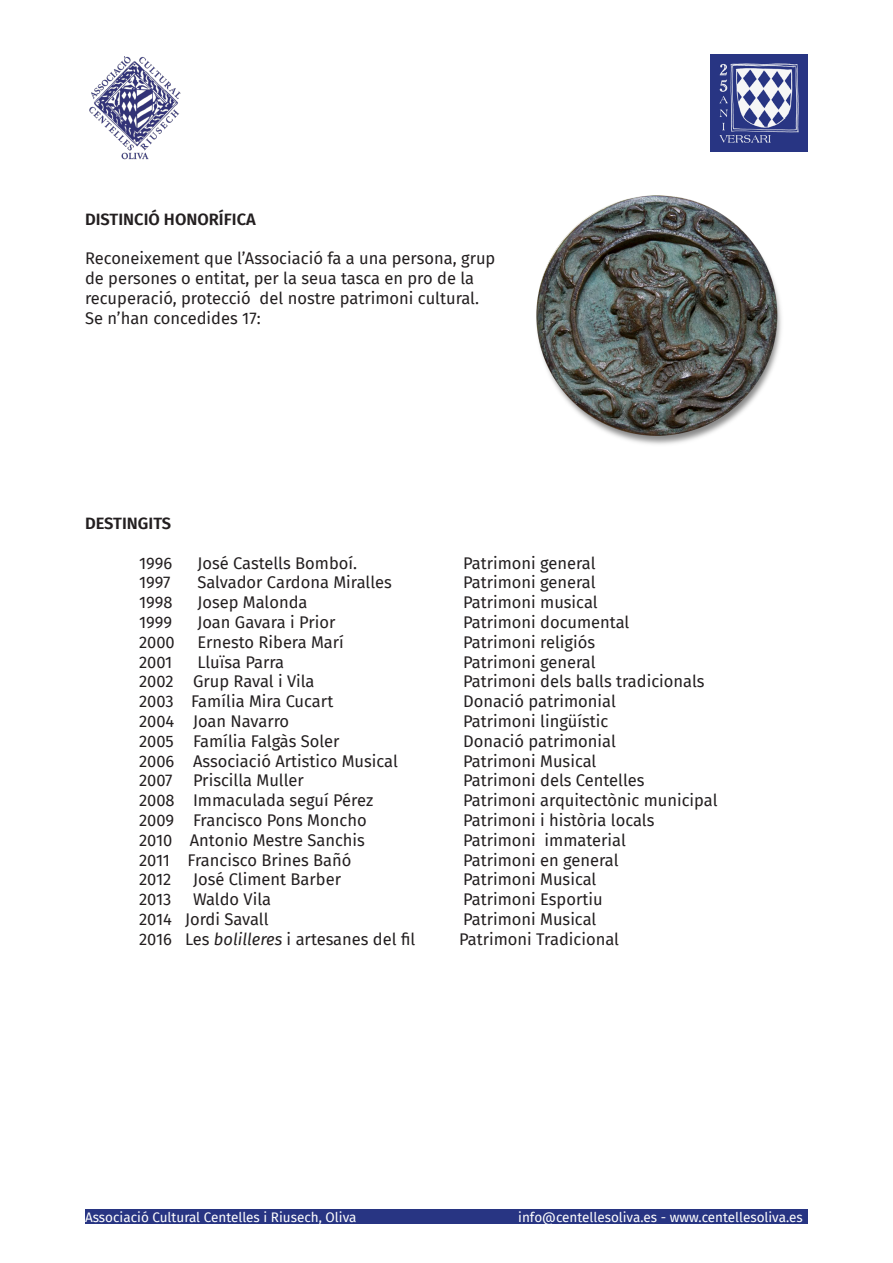
<style>
.page{position:relative;width:893px;height:1263px;background:#fff}
.page>*{position:absolute;margin:0;border:0;box-sizing:border-box;transform-origin:0 0}
.t1{font:16.5px/19.8px "Fira Sans";color:#231f20}
.t2{font:600 16.5px "Fira Sans";color:#231f20}
.t3{font:13.5px "Fira Sans";color:#fff}
.s1{font-style:italic}
</style>
<div class="page">
<img style="left:89px;top:56px;width:92px;height:104px">
<img style="left:710px;top:54px;width:98px;height:98px">
<div style="left:85px;top:1209px;width:723px;height:14px;background:#283583"></div>
<img style="left:536px;top:195px;width:246px;height:250px">
<p class="t2" style="left:85px;top:205px;width:172px">DISTINCIÓ HONORÍFICA</p>
<p class="t1" style="left:85px;top:248px;width:412px">Reconeixement que l’Associació fa a una persona, grup de persones o entitat, per la seua tasca en pro de la recuperació, protecció del nostre patrimoni cultural.</p>
<p class="t1" style="left:85px;top:308px;width:177px">Se n’han concedides 17:</p>
<p class="t2" style="left:85px;top:510px;width:88px">DESTINGITS</p>
<p class="t1" style="left:139px;top:552px;width:35px">1996</p>
<p class="t1" style="left:197px;top:552px;width:161px">José Castells Bomboí.</p>
<p class="t1" style="left:463px;top:552px;width:134px">Patrimoni general</p>
<p class="t1" style="left:139px;top:572px;width:33px">1997</p>
<p class="t1" style="left:197px;top:572px;width:196px">Salvador Cardona Miralles</p>
<p class="t1" style="left:463px;top:572px;width:134px">Patrimoni general</p>
<p class="t1" style="left:139px;top:592px;width:35px">1998</p>
<p class="t1" style="left:197px;top:592px;width:112px">Josep Malonda</p>
<p class="t1" style="left:463px;top:592px;width:136px">Patrimoni musical</p>
<p class="t1" style="left:139px;top:612px;width:35px">1999</p>
<p class="t1" style="left:197px;top:612px;width:139px">Joan Gavara i Prior</p>
<p class="t1" style="left:463px;top:612px;width:168px">Patrimoni documental</p>
<p class="t1" style="left:139px;top:632px;width:37px">2000</p>
<p class="t1" style="left:197px;top:632px;width:148px">Ernesto Ribera Marí</p>
<p class="t1" style="left:463px;top:632px;width:134px">Patrimoni religiós</p>
<p class="t1" style="left:139px;top:651px;width:35px">2001</p>
<p class="t1" style="left:197px;top:651px;width:88px">Lluïsa Parra</p>
<p class="t1" style="left:463px;top:651px;width:134px">Patrimoni general</p>
<p class="t1" style="left:139px;top:671px;width:177px">2002 Grup Raval i Vila</p>
<p class="t1" style="left:463px;top:671px;width:243px">Patrimoni dels balls tradicionals</p>
<p class="t1" style="left:139px;top:691px;width:196px">2003 Família Mira Cucart</p>
<p class="t1" style="left:463px;top:691px;width:154px">Donació patrimonial</p>
<p class="t1" style="left:139px;top:711px;width:152px">2004 Joan Navarro</p>
<p class="t1" style="left:463px;top:711px;width:147px">Patrimoni lingüístic</p>
<p class="t1" style="left:139px;top:731px;width:202px">2005 Família Falgàs Soler</p>
<p class="t1" style="left:463px;top:731px;width:154px">Donació patrimonial</p>
<p class="t1" style="left:139px;top:750px;width:260px">2006 Associació Artistico Musical</p>
<p class="t1" style="left:463px;top:750px;width:135px">Patrimoni Musical</p>
<p class="t1" style="left:139px;top:770px;width:166px">2007 Priscilla Muller</p>
<p class="t1" style="left:463px;top:770px;width:183px">Patrimoni dels Centelles</p>
<p class="t1" style="left:139px;top:790px;width:236px">2008 Immaculada seguí Pérez</p>
<p class="t1" style="left:463px;top:790px;width:256px">Patrimoni arquitectònic municipal</p>
<p class="t1" style="left:139px;top:810px;width:229px">2009 Francisco Pons Moncho</p>
<p class="t1" style="left:463px;top:810px;width:193px">Patrimoni i història locals</p>
<p class="t1" style="left:139px;top:830px;width:227px">2010 Antonio Mestre Sanchis</p>
<p class="t1" style="left:463px;top:830px;width:164px">Patrimoni immaterial</p>
<p class="t1" style="left:139px;top:849px;width:214px">2011 Francisco Brines Bañó</p>
<p class="t1" style="left:463px;top:849px;width:157px">Patrimoni en general</p>
<p class="t1" style="left:139px;top:869px;width:34px">2012</p>
<p class="t1" style="left:193px;top:869px;width:149px">José Climent Barber</p>
<p class="t1" style="left:463px;top:869px;width:135px">Patrimoni Musical</p>
<p class="t1" style="left:139px;top:889px;width:34px">2013</p>
<p class="t1" style="left:193px;top:889px;width:80px">Waldo Vila</p>
<p class="t1" style="left:463px;top:889px;width:141px">Patrimoni Esportiu</p>
<p class="t1" style="left:139px;top:909px;width:131px">2014 Jordi Savall</p>
<p class="t1" style="left:463px;top:909px;width:135px">Patrimoni Musical</p>
<p class="t1" style="left:139px;top:929px;width:278px">2016 Les <span class="s1">bolilleres</span> i artesanes del fil</p>
<p class="t1" style="left:459px;top:929px;width:161px">Patrimoni Tradicional</p>
<p class="t3" style="left:85px;top:1207px;width:273px">Associació Cultural Centelles i Riusech, Oliva</p>
<p class="t3" style="left:518px;top:1207px;width:286px">info@centellesoliva.es - www.centellesoliva.es</p>
</div>
